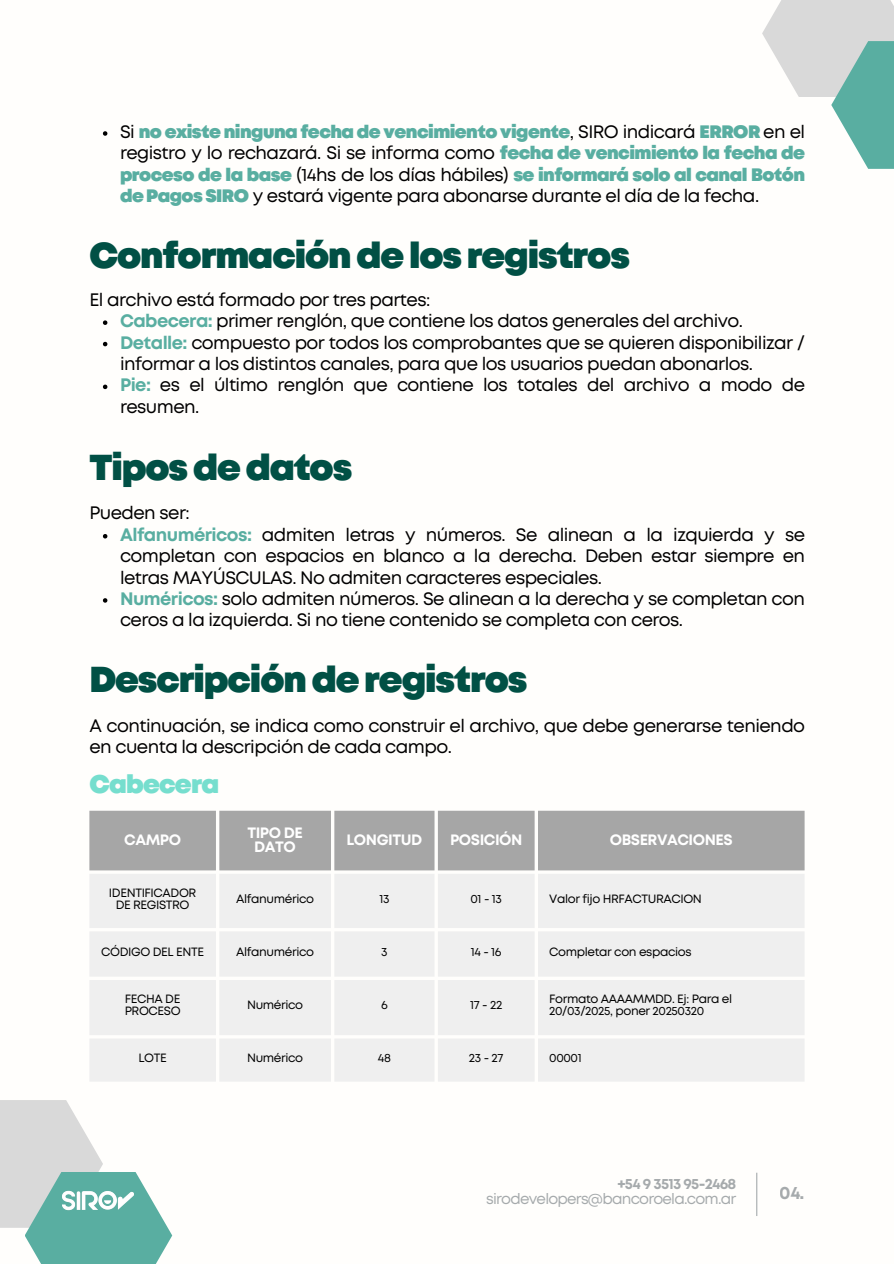
<style>
.page{position:relative;width:894px;height:1264px;background:#fff}
.page>*{position:absolute;margin:0;border:0;box-sizing:border-box;transform-origin:0 0}
.t1{font:900 36px "Mont";letter-spacing:-.03em;color:#015045}
.t2{font:900 25.5px "Mont";letter-spacing:-.03em;color:#76dece}
.t3{font:18px/21.5px "Mont";letter-spacing:-.03em;color:#000}
.t4{font:700 18px "Mont";color:#4c565c}
.t5{font:700 15px/14px "Mont";letter-spacing:-.03em;color:#fff;text-align:center}
.t6{font:15px "Mont";letter-spacing:-.05em;color:#4c565c}
.t7{font:700 15px "Mont";letter-spacing:-.05em;color:#4c565c}
.t8{font:12px/12px "Mont";letter-spacing:-.03em;color:#000}
.s1{font-weight:900;color:#59aea1}
.s2{font-weight:700;color:#59aea1}
</style>
<div class="page">
<svg style="left:0;top:1100px;width:172px;height:163px"></svg>
<hr style="left:756px;top:1172px;width:1px;height:43px;background:#4c565c">
<svg style="left:762px;top:0;width:131px;height:97px"></svg>
<svg style="left:831px;top:41px;width:62px;height:128px;fill:#59aea1"></svg>
<img style="left:58px;top:1185px;width:81px;height:30px">
<svg style="left:103px;top:131px;width:4px;height:5px"></svg>
<svg style="left:103px;top:320px;width:4px;height:5px"></svg>
<svg style="left:103px;top:342px;width:4px;height:4px"></svg>
<svg style="left:103px;top:384px;width:4px;height:5px"></svg>
<svg style="left:103px;top:534px;width:4px;height:4px"></svg>
<svg style="left:103px;top:598px;width:4px;height:4px"></svg>
<div style="left:89px;top:810px;width:715px;height:60px;background:#a6a6a6"></div>
<div style="left:89px;top:874px;width:715px;height:207px;background:#efefef"></div>
<p class="t3" style="left:120px;top:122px;width:686px;text-align:justify">Si <span class="s1">no existe ninguna fecha de vencimiento vigente</span>, SIRO indicará <span class="s1">ERROR</span> en el registro y lo rechazará. Si se informa como <span class="s1">fecha de vencimiento la fecha de proceso de la base</span> (14hs de los días hábiles) <span class="s1">se informará solo al canal Botón de Pagos SIRO</span> y estará vigente para abonarse durante el día de la fecha.</p>
<h1 class="t1" style="left:89px;top:242px;width:542px">Conformación de los registros</h1>
<h4 class="t3" style="left:89px;top:290px;width:342px">El archivo está formado por tres partes:</h4>
<p class="t3" style="left:120px;top:311px;width:624px"><span class="s2">Cabecera:</span> primer renglón, que contiene los datos generales del archivo.</p>
<p class="t3" style="left:120px;top:333px;width:686px"><span class="s2">Detalle:</span> compuesto por todos los comprobantes que se quieren disponibilizar / informar a los distintos canales, para que los usuarios puedan abonarlos.</p>
<p class="t3" style="left:120px;top:376px;width:686px"><span class="s2">Pie:</span> es el último renglón que contiene los totales del archivo a modo de resumen.</p>
<h1 class="t1" style="left:89px;top:454px;width:264px">Tipos de datos</h1>
<h4 class="t3" style="left:89px;top:503px;width:102px">Pueden ser:</h4>
<p class="t3" style="left:120px;top:525px;width:686px;text-align:justify"><span class="s2">Alfanuméricos:</span> admiten letras y números. Se alinean a la izquierda y se completan con espacios en blanco a la derecha. Deben estar siempre en letras MAYÚSCULAS. No admiten caracteres especiales.</p>
<p class="t3" style="left:120px;top:589px;width:686px"><span class="s2">Numéricos:</span> solo admiten números. Se alinean a la derecha y se completan con ceros a la izquierda. Si no tiene contenido se completa con ceros.</p>
<h1 class="t1" style="left:89px;top:665px;width:439px">Descripción de registros</h1>
<h4 class="t3" style="left:89px;top:715px;width:717px">A continuación, se indica como construir el archivo, que debe generarse teniendo en cuenta la descripción de cada campo.</h4>
<h2 class="t2" style="left:89px;top:774px;width:131px">Cabecera</h2>
<p class="t5" style="left:124px;top:834px;width:58px">CAMPO</p>
<p class="t5" style="left:247px;top:827px;width:57px">TIPO DE<br>DATO</p>
<p class="t5" style="left:346px;top:834px;width:77px">LONGITUD</p>
<p class="t5" style="left:450px;top:834px;width:74px">POSICIÓN</p>
<p class="t5" style="left:609px;top:834px;width:124px">OBSERVACIONES</p>
<p class="t8" style="left:109px;top:887px;width:89px;text-align:center">IDENTIFICADOR<br>DE REGISTRO</p>
<p class="t8" style="left:236px;top:893px;width:79px">Alfanumérico</p>
<p class="t8" style="left:379px;top:893px;width:12px">13</p>
<p class="t8" style="left:470px;top:893px;width:33px">01 - 13</p>
<p class="t8" style="left:549px;top:893px;width:154px">Valor fijo HRFACTURACION</p>
<p class="t8" style="left:101px;top:946px;width:104px">CÓDIGO DEL ENTE</p>
<p class="t8" style="left:236px;top:946px;width:79px">Alfanumérico</p>
<p class="t8" style="left:381px;top:946px;width:8px">3</p>
<p class="t8" style="left:470px;top:946px;width:32px">14 - 16</p>
<p class="t8" style="left:549px;top:946px;width:144px">Completar con espacios</p>
<p class="t8" style="left:125px;top:994px;width:57px">FECHA DE<br>PROCESO</p>
<p class="t8" style="left:247px;top:1000px;width:58px">Numérico</p>
<p class="t8" style="left:381px;top:1000px;width:8px">6</p>
<p class="t8" style="left:470px;top:1000px;width:34px">17 - 22</p>
<p class="t8" style="left:549px;top:994px;width:184px">Formato AAAAMMDD. Ej: Para el<br>20/03/2025, poner 20250320</p>
<p class="t8" style="left:138px;top:1052px;width:30px">LOTE</p>
<p class="t8" style="left:247px;top:1052px;width:58px">Numérico</p>
<p class="t8" style="left:378px;top:1052px;width:15px">48</p>
<p class="t8" style="left:469px;top:1052px;width:36px">23 - 27</p>
<p class="t8" style="left:549px;top:1052px;width:34px">00001</p>
<p class="t7" style="left:617px;top:1178px;width:120px">+54 9 3513 95-2468</p>
<p class="t6" style="left:486px;top:1192px;width:252px">sirodevelopers@bancoroela.com.ar</p>
<p class="t4" style="left:779px;top:1185px;width:26px">04.</p>
</div>
